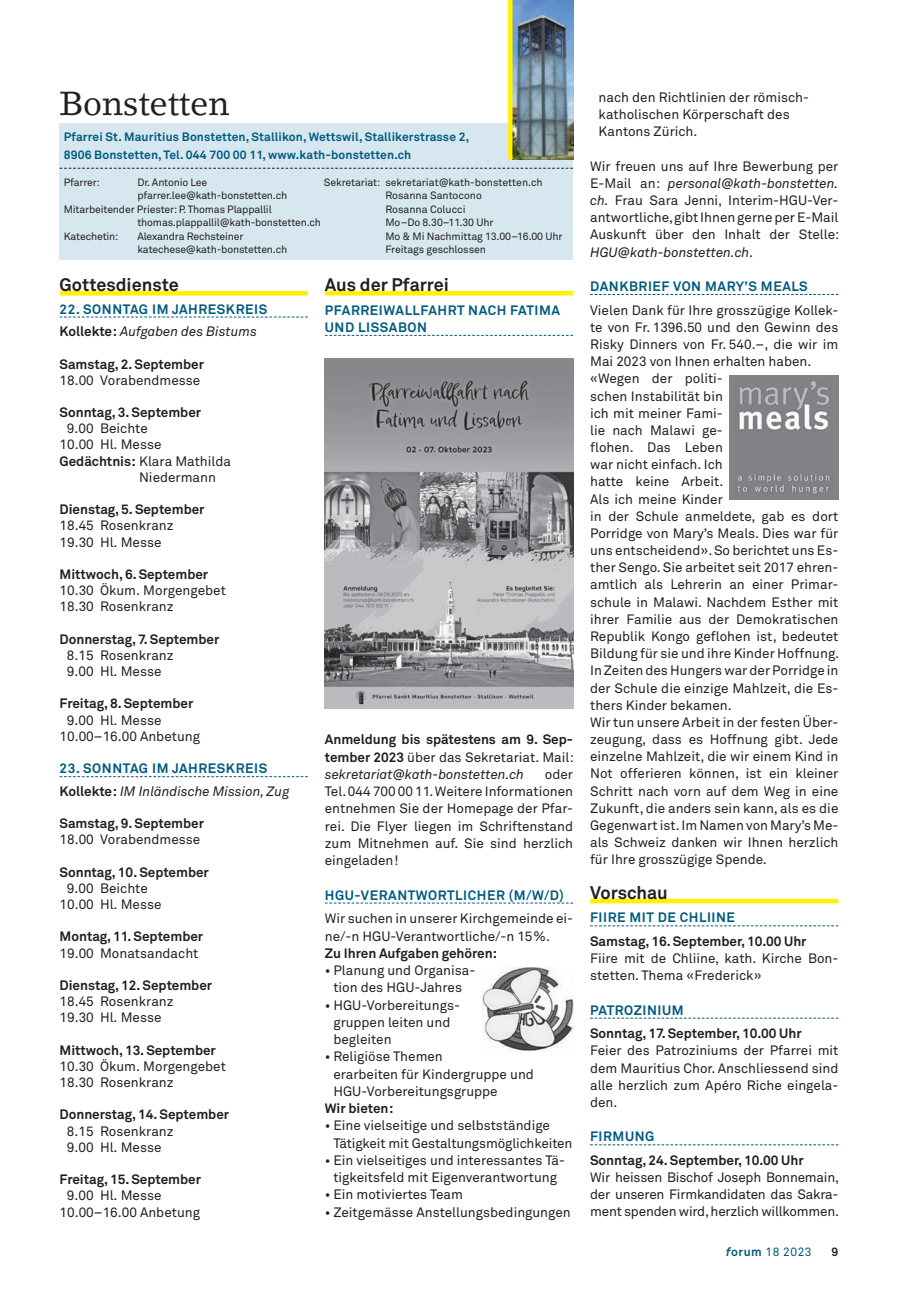
<style>
.page{position:relative;width:898px;height:1289px;background:#fff}
.page>*{position:absolute;margin:0;border:0;box-sizing:border-box;transform-origin:0 0}
.t1{font:33px "Lino Letter";letter-spacing:-.01em;color:#231f20}
.t2{font:700 18px "Akkurat Pro";color:#231f20}
.t3{font:13.5px/17.1px "Akkurat Pro";color:#231f20}
.t4{font:700 13.5px/17.2px "Akkurat Pro";letter-spacing:-.005em;color:#231f20;text-align:justify}
.t5{font:700 13.5px/22.5px "Akkurat Pro";letter-spacing:.04em;color:#005b7f}
.t6{font:italic 13.5px/22.5px "Akkurat Pro";letter-spacing:-.005em;color:#231f20}
.t7{font:700 12px/18px "Akkurat Pro";letter-spacing:.01em;color:#005b7f}
.t8{font:12px "Akkurat Pro";letter-spacing:.04em;color:#005b7f}
.t9{font:700 12px "Akkurat Pro";color:#231f20}
.t10{font:10.5px/13.5px "Akkurat Pro";letter-spacing:-.015em;color:#231f20}
.s1{color:#231f20}
.s2{font-weight:400;font-style:italic;color:#231f20}
.s3{font-weight:700}
.s4{font-weight:700;font-style:normal;color:#005b7f}
.s5{font-weight:700;font-style:normal}
.s6{font-weight:400}
.s7{font-weight:400;font-style:italic}
.s8{font-style:italic}
.s9{font-weight:700;font-style:italic}
</style>
<div class="page">
<hr style="left:60px;top:291px;width:248px;height:4px;background:#fff101">
<svg style="left:60px;top:316px;width:248px;height:1px"></svg>
<svg style="left:60px;top:776px;width:248px;height:1px"></svg>
<hr style="left:325px;top:291px;width:248px;height:4px;background:#fff101">
<svg style="left:325px;top:335px;width:248px;height:1px"></svg>
<svg style="left:590px;top:294px;width:248px;height:1px"></svg>
<div style="left:590px;top:898px;width:248px;height:5px;background:#fff101"></div>
<svg style="left:590px;top:925px;width:248px;height:1px"></svg>
<svg style="left:590px;top:1017px;width:248px;height:1px"></svg>
<svg style="left:590px;top:1144px;width:248px;height:1px"></svg>
<div style="left:60px;top:123px;width:513px;height:137px;background:#d6e7ef"></div>
<img style="left:512px;top:0;width:61px;height:159px">
<hr style="left:508px;top:0;width:4px;height:159px;background:#fff101">
<svg style="left:60px;top:168px;width:513px;height:1px"></svg>
<img style="left:325px;top:358px;width:248px;height:351px">
<img style="left:482px;top:967px;width:91px;height:84px">
<img style="left:729px;top:375px;width:109px;height:125px">
<svg style="left:325px;top:902px;width:248px;height:1px"></svg>
<h1 class="t1" style="left:60px;top:91px;width:171px">Bonstetten</h1>
<p class="t7" style="left:64px;top:129px;width:407px">Pfarrei St. Mauritius Bonstetten, Stallikon, Wettswil, Stallikerstrasse 2,<br>8906 Bonstetten, Tel. 044 700 00 11, www.kath-bonstetten.ch</p>
<p class="t10" style="left:64px;top:176px;width:38px">Pfarrer:</p>
<p class="t10" style="left:137px;top:176px;width:71px">Dr. Antonio Lee</p>
<p class="t10" style="left:137px;top:190px;width:151px">pfarrer.lee@kath-bonstetten.ch</p>
<p class="t10" style="left:64px;top:203px;width:209px">Mitarbeitender Priester: P. Thomas Plappallil</p>
<p class="t10" style="left:137px;top:217px;width:185px">thomas.plappallil@kath-bonstetten.ch</p>
<p class="t10" style="left:64px;top:230px;width:56px">Katechetin:</p>
<p class="t10" style="left:137px;top:230px;width:151px">Alexandra Rechsteiner katechese@kath-bonstetten.ch</p>
<p class="t10" style="left:385px;top:176px;width:178px;text-indent:-61px">Sekretariat: sekretariat@kath-bonstetten.ch<br>Rosanna Santocono<br>Rosanna Colucci<br>Mo–Do 8.30–11.30 Uhr<br>Mo &amp; Mi Nachmittag 13.00–16.00 Uhr<br>Freitags geschlossen</p>
<h2 class="t2" style="left:60px;top:277px;width:121px">Gottesdienste</h2>
<p class="t5" style="left:60px;top:299px;width:209px">22. SONNTAG IM JAHRESKREIS<br><span class="s1">Kollekte:</span> <span class="s2">Aufgaben des Bistums</span></p>
<p class="t4" style="left:60px;top:356px;width:146px">Samstag, 2. September</p>
<p class="t3" style="left:60px;top:373px;width:142px">18.00 Vorabendmesse</p>
<p class="t4" style="left:60px;top:405px;width:143px">Sonntag, 3. September</p>
<p class="t3" style="left:67px;top:421px;width:82px">9.00 Beichte</p>
<p class="t3" style="left:60px;top:437px;width:103px">10.00 Hl. Messe</p>
<p class="t3" style="left:60px;top:453px;width:173px"><span class="s3">Gedächtnis:</span> Klara Mathilda</p>
<p class="t3" style="left:139px;top:470px;width:78px">Niedermann</p>
<p class="t4" style="left:60px;top:502px;width:146px">Dienstag, 5. September</p>
<p class="t3" style="left:60px;top:519px;width:115px;line-height:16.2px">18.45 Rosenkranz<br>19.30 Hl. Messe</p>
<p class="t4" style="left:60px;top:567px;width:150px">Mittwoch, 6. September</p>
<p class="t3" style="left:60px;top:583px;width:168px;line-height:16.2px">10.30 Ökum. Morgengebet<br>18.30 Rosenkranz</p>
<p class="t4" style="left:60px;top:631px;width:161px">Donnerstag, 7. September</p>
<p class="t3" style="left:67px;top:648px;width:108px;line-height:16.2px">8.15 Rosenkranz<br>9.00 Hl. Messe</p>
<p class="t4" style="left:60px;top:696px;width:135px">Freitag, 8. September</p>
<p class="t3" style="left:60px;top:713px;width:142px;line-height:16.2px;text-indent:7px">9.00 Hl. Messe<br>10.00–16.00 Anbetung</p>
<p class="t6" style="left:60px;top:758px;width:231px"><span class="s4">23. SONNTAG IM JAHRESKREIS<br></span><span class="s5">Kollekte:</span> IM Inländische Mission, Zug</p>
<p class="t4" style="left:60px;top:816px;width:146px">Samstag, 9. September</p>
<p class="t3" style="left:60px;top:832px;width:142px">18.00 Vorabendmesse</p>
<p class="t4" style="left:60px;top:864px;width:151px">Sonntag, 10. September</p>
<p class="t3" style="left:60px;top:881px;width:103px;line-height:16.2px;text-align:center">9.00 Beichte<br>10.00 Hl. Messe</p>
<p class="t4" style="left:60px;top:929px;width:145px">Montag, 11. September</p>
<p class="t3" style="left:60px;top:945px;width:140px">19.00 Monatsandacht</p>
<p class="t4" style="left:60px;top:977px;width:154px">Dienstag, 12. September</p>
<p class="t3" style="left:60px;top:994px;width:115px;line-height:16.2px">18.45 Rosenkranz<br>19.30 Hl. Messe</p>
<p class="t4" style="left:60px;top:1042px;width:158px">Mittwoch, 13. September</p>
<p class="t3" style="left:60px;top:1059px;width:168px;line-height:16.2px">10.30 Ökum. Morgengebet<br>18.30 Rosenkranz</p>
<p class="t4" style="left:60px;top:1107px;width:171px">Donnerstag, 14. September</p>
<p class="t3" style="left:67px;top:1124px;width:108px;line-height:16.2px">8.15 Rosenkranz<br>9.00 Hl. Messe</p>
<p class="t4" style="left:60px;top:1171px;width:143px">Freitag, 15. September</p>
<p class="t3" style="left:60px;top:1188px;width:142px;line-height:16.2px;text-indent:7px">9.00 Hl. Messe<br>10.00–16.00 Anbetung</p>
<h2 class="t2" style="left:325px;top:277px;width:126px">Aus der Pfarrei</h2>
<p class="t5" style="left:325px;top:302px;width:237px;line-height:17.2px">PFARREIWALLFAHRT NACH FATIMA<br>UND LISSABON</p>
<p class="t4" style="left:325px;top:732px;width:250px">Anmeldung bis spätestens am 9. Sep&shy;tember 2023 <span class="s6">über das Sekretariat. Mail: </span><span class="s7">sekretariat@kath-bonstetten.ch</span></p>
<p class="t3" style="left:325px;top:766px;width:250px;text-align:justify;text-indent:220px">oder Tel. 044 700 00 11. Weitere Informationen entnehmen Sie der Homepage der Pfar&shy;rei. Die Flyer liegen im Schriftenstand zum Mitnehmen auf. Sie sind herzlich eingeladen!</p>
<p class="t5" style="left:325px;top:884px;width:240px">HGU-VERANTWORTLICHER (M/W/D)</p>
<p class="t3" style="left:325px;top:911px;width:250px">Wir suchen in unserer Kirchgemeinde ei&shy;ne/-n HGU-Verantwortliche/-n 15 %.</p>
<p class="t4" style="left:325px;top:945px;width:174px">Zu Ihren Aufgaben gehören:</p>
<p class="t3" style="left:325px;top:963px;width:152px;text-align:center">• Planung und Organisa&shy;tion des HGU-Jahres</p>
<p class="t3" style="left:333px;top:997px;width:128px;text-indent:-9px">• HGU-Vorbereitungs&shy;gruppen leiten und begleiten</p>
<p class="t3" style="left:333px;top:1049px;width:202px;text-indent:-9px">• Religiöse Themen<br>erarbeiten für Kindergruppe und<br>HGU-Vorbereitungsgruppe</p>
<p class="t4" style="left:325px;top:1101px;width:70px">Wir bieten:</p>
<p class="t3" style="left:333px;top:1118px;width:240px;text-indent:-9px">• Eine vielseitige und selbstständige<br>Tätigkeit mit Gestaltungsmöglichkeiten</p>
<p class="t3" style="left:325px;top:1152px;width:241px;text-align:center">• Ein vielseitiges und interessantes Tä&shy;tigkeitsfeld mit Eigenverantwortung</p>
<p class="t3" style="left:325px;top:1187px;width:140px">• Ein motiviertes Team</p>
<p class="t3" style="left:325px;top:1204px;width:247px">• Zeitgemässe Anstellungsbedingungen</p>
<p class="t3" style="left:598px;top:90px;width:212px">nach den Richtlinien der römisch&shy;katholischen Körperschaft des<br>Kantons Zürich.</p>
<p class="t3" style="left:590px;top:159px;width:250px;text-align:justify">Wir freuen uns auf Ihre Bewerbung per E-Mail an: <span class="s8">personal@kath-bonstetten. ch.</span> Frau Sara Jenni, Interim-HGU-Ver&shy;antwortliche, gibt Ihnen gerne per E-Mail Auskunft über den Inhalt der Stelle:<br><span class="s8">HGU@kath-bonstetten.ch</span>.</p>
<p class="t5" style="left:590px;top:276px;width:219px">DANKBRIEF VON MARY’S MEALS</p>
<p class="t3" style="left:590px;top:302px;width:250px">Vielen Dank für Ihre grosszügige Kollek&shy;te von Fr. 1396.50 und den Gewinn des Risky Dinners von Fr. 540.–, die wir im Mai 2023 von Ihnen erhalten haben. «Wegen der politi-<br>schen Instabilität bin<br>ich mit meiner Fami-<br>lie nach Malawi ge-<br>flohen. Das Leben<br>war nicht einfach. Ich<br>hatte keine Arbeit.<br>Als ich meine Kinder<br>in der Schule anmeldete, gab es dort Porridge von Mary’s Meals. Dies war für uns entscheidend». So berichtet uns Es&shy;ther Sengo. Sie arbeitet seit 2017 ehren&shy;amtlich als Lehrerin an einer Primar&shy;schule in Malawi. Nachdem Esther mit ihrer Familie aus der Demokratischen Republik Kongo geflohen ist, bedeutet Bildung für sie und ihre Kinder Hoffnung.<br>In Zeiten des Hungers war der Porridge in der Schule die einzige Mahlzeit, die Es&shy;thers Kinder bekamen.<br>Wir tun unsere Arbeit in der festen Über&shy;zeugung, dass es Hoffnung gibt. Jede einzelne Mahlzeit, die wir einem Kind in Not offerieren können, ist ein kleiner Schritt nach vorn auf dem Weg in eine Zukunft, die anders sein kann, als es die Gegenwart ist. Im Namen von Mary’s Me&shy;als Schweiz danken wir Ihnen herzlich für Ihre grosszügige Spende.</p>
<h2 class="t2" style="left:590px;top:885px;width:79px">Vorschau</h2>
<p class="t5" style="left:590px;top:907px;width:146px">FIIRE MIT DE CHLIINE</p>
<p class="t4" style="left:590px;top:933px;width:218px">Samstag, 16. September, 10.00 Uhr</p>
<p class="t3" style="left:590px;top:951px;width:250px">Fiire mit de Chliine, kath. Kirche Bon&shy;stetten. Thema «Frederick»</p>
<p class="t5" style="left:590px;top:999px;width:95px">PATROZINIUM</p>
<p class="t4" style="left:590px;top:1026px;width:213px">Sonntag, 17. September, 10.00 Uhr</p>
<p class="t3" style="left:590px;top:1043px;width:250px;text-align:justify">Feier des Patroziniums der Pfarrei mit dem Mauritius Chor. Anschlies send sind alle herzlich zum Apéro Riche eingela&shy;den.</p>
<p class="t5" style="left:590px;top:1126px;width:66px">FIRMUNG</p>
<p class="t4" style="left:590px;top:1152px;width:215px">Sonntag, 24. September, 10.00 Uhr</p>
<p class="t3" style="left:590px;top:1170px;width:250px;text-align:justify">Wir heissen Bischof Joseph Bonnemain, der unseren Firmkandidaten das Sakra&shy;ment spenden wird, herzlich willkommen.</p>
<p class="t8" style="left:726px;top:1246px;width:87px"><span class="s9">f</span><span class="s3">orum</span> 18 2023</p>
<p class="t9" style="left:831px;top:1246px;width:8px">9</p>
</div>
